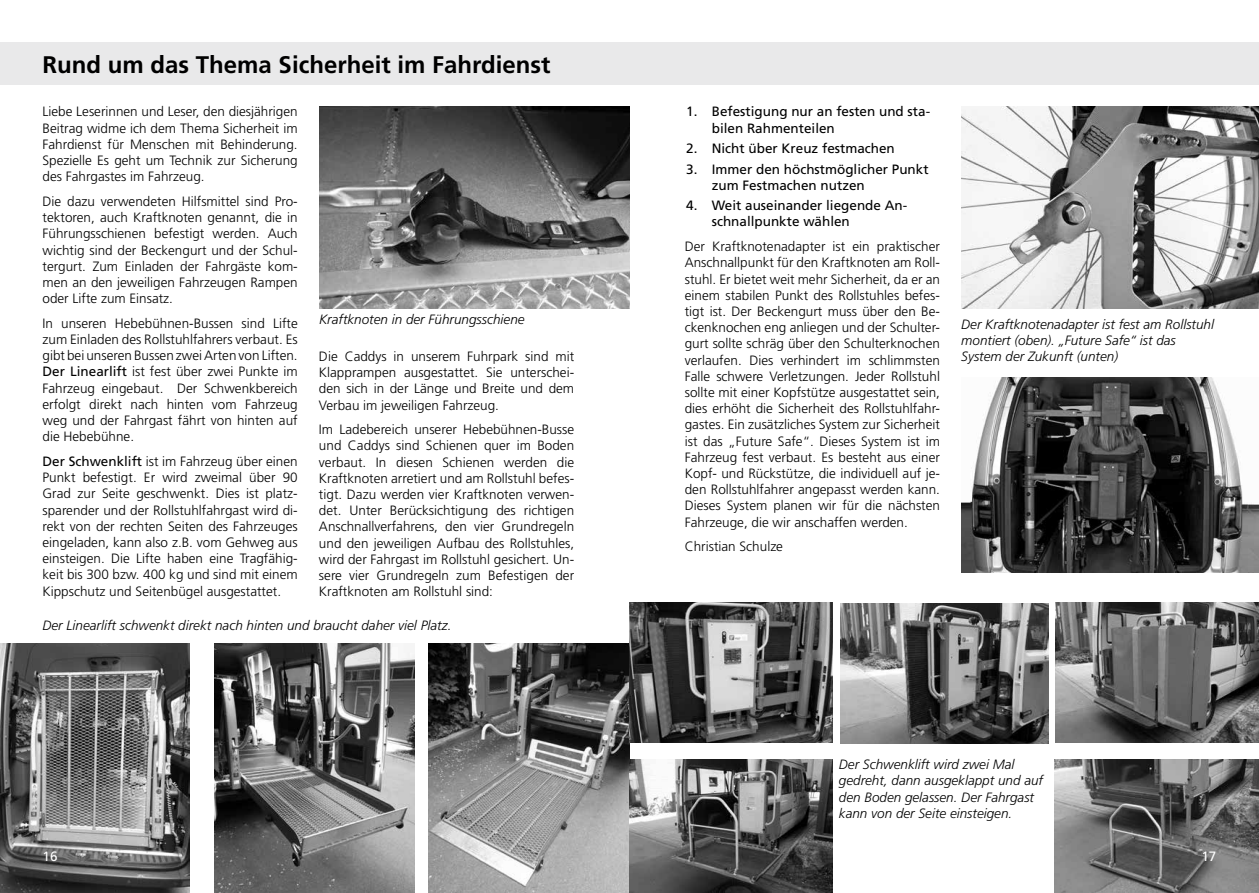
<style>
.page{position:relative;width:1259px;height:893px;background:#fff}
.page>*{position:absolute;margin:0;border:0;box-sizing:border-box;transform-origin:0 0}
.t1{font:700 24px "Frutiger LT Std";color:#000}
.t2{font:300 13.5px/16.2px "Frutiger LT Std";color:#000;text-align:justify}
.t3{font:italic 300 13.5px/16.2px "Frutiger LT Std";color:#000}
.t4{font:13.5px/16.2px "Frutiger LT Std";color:#000}
.t5{font:13.5px "Frutiger LT Std";color:#fff}
.s1{font-weight:400}
</style>
<div class="page">
<img style="left:0;top:643px;width:189px;height:250px">
<div style="left:0;top:43px;width:629px;height:42px;background:#e9e9ea"></div>
<img style="left:319px;top:106px;width:310px;height:202px">
<img style="left:429px;top:643px;width:200px;height:250px">
<img style="left:215px;top:643px;width:200px;height:250px">
<img style="left:1054px;top:760px;width:205px;height:133px">
<img style="left:840px;top:603px;width:208px;height:140px">
<div style="left:629px;top:43px;width:630px;height:42px;background:#e9e9ea"></div>
<img style="left:961px;top:106px;width:298px;height:202px">
<img style="left:961px;top:377px;width:298px;height:196px">
<img style="left:1056px;top:602px;width:203px;height:141px">
<img style="left:629px;top:760px;width:203px;height:133px">
<img style="left:629px;top:602px;width:203px;height:141px">
<h1 class="t1" style="left:43px;top:50px;width:509px">Rund um das Thema Sicherheit im Fahrdienst</h1>
<p class="t2" style="left:43px;top:104px;width:257px">Liebe Leserinnen und Leser, den diesjährigen Beitrag widme ich dem Thema Sicherheit im Fahrdienst für Menschen mit Behinderung.<br>Spezielle Es geht um Technik zur Sicherung des Fahrgastes im Fahrzeug.</p>
<p class="t2" style="left:43px;top:193px;width:257px">Die dazu verwendeten Hilfsmittel sind Pro&shy;tektoren, auch Kraftknoten genannt, die in Führungsschienen befestigt werden. Auch wichtig sind der Beckengurt und der Schul&shy;tergurt. Zum Einladen der Fahrgäste kom&shy;men an den jeweiligen Fahrzeugen Rampen oder Lifte zum Einsatz.</p>
<p class="t2" style="left:43px;top:315px;width:257px">In unseren Hebebühnen-Bussen sind Lifte zum Einladen des Rollstuhlfahrers verbaut. Es gibt bei unseren Bussen zwei Arten von Liften.<br><span class="s1">Der Linearlift</span> ist fest über zwei Punkte im Fahrzeug eingebaut. Der Schwenkbereich erfolgt direkt nach hinten vom Fahrzeug weg und der Fahrgast fährt von hinten auf die Hebebühne.</p>
<p class="t2" style="left:43px;top:453px;width:257px"><span class="s1">Der Schwenklift</span> ist im Fahrzeug über einen Punkt befestigt. Er wird zweimal über 90<br>Grad zur Seite geschwenkt. Dies ist platz&shy;sparender und der Rollstuhlfahrgast wird di&shy;rekt von der rechten Seiten des Fahrzeuges eingeladen, kann also z.B. vom Gehweg aus einsteigen. Die Lifte haben eine Tragfähig&shy;keit bis 300 bzw. 400 kg und sind mit einem Kippschutz und Seitenbügel ausgestattet.</p>
<p class="t3" style="left:319px;top:312px;width:207px">Kraftknoten in der Führungsschiene</p>
<p class="t2" style="left:319px;top:348px;width:257px">Die Caddys in unserem Fuhrpark sind mit Klapprampen ausgestattet. Sie unterschei&shy;den sich in der Länge und Breite und dem Verbau im jeweiligen Fahrzeug.</p>
<p class="t2" style="left:319px;top:422px;width:257px">Im Ladebereich unserer Hebebühnen-Busse und Caddys sind Schienen quer im Boden verbaut. In diesen Schienen werden die Kraftknoten arretiert und am Rollstuhl befes&shy;tigt. Dazu werden vier Kraftknoten verwen&shy;det. Unter Berücksichtigung des richtigen Anschnallverfahrens, den vier Grundregeln und den jeweiligen Aufbau des Rollstuhles, wird der Fahrgast im Rollstuhl gesichert. Un&shy;sere vier Grundregeln zum Befestigen der Kraftknoten am Rollstuhl sind:</p>
<p class="t3" style="left:43px;top:617px;width:410px">Der Linearlift schwenkt direkt nach hinten und braucht daher viel Platz.</p>
<p class="t5" style="left:43px;top:848px;width:17px">16</p>
<p class="t4" style="left:712px;top:104px;width:220px;text-indent:-26px">1. Befestigung nur an festen und sta&shy;bilen Rahmenteilen</p>
<p class="t4" style="left:686px;top:140px;width:210px">2. Nicht über Kreuz festmachen</p>
<p class="t4" style="left:712px;top:161px;width:218px;text-indent:-26px">3. Immer den höchstmöglicher Punkt zum Festmachen nutzen</p>
<p class="t4" style="left:712px;top:197px;width:197px;text-indent:-26px">4. Weit auseinander liegende An&shy;schnallpunkte wählen</p>
<p class="t2" style="left:685px;top:239px;width:257px">Der Kraftknotenadapter ist ein praktischer Anschnallpunkt für den Kraftknoten am Roll&shy;stuhl. Er bietet weit mehr Sicherheit, da er an einem stabilen Punkt des Rollstuhles befes&shy;tigt ist. Der Beckengurt muss über den Be&shy;ckenknochen eng anliegen und der Schulter&shy;gurt sollte schräg über den Schulterknochen verlaufen. Dies verhindert im schlimmsten Falle schwere Verletzungen. Jeder Rollstuhl sollte mit einer Kopfstütze ausgestattet sein, dies erhöht die Sicherheit des Rollstuhlfahr&shy;gastes. Ein zusätzliches System zur Sicherheit ist das „Future Safe“. Dieses System ist im Fahrzeug fest verbaut. Es besteht aus einer Kopf- und Rückstütze, die individuell auf je&shy;den Rollstuhlfahrer angepasst werden kann.<br>Dieses System planen wir für die nächsten Fahrzeuge, die wir anschaffen werden.</p>
<p class="t2" style="left:685px;top:539px;width:100px">Christian Schulze</p>
<p class="t3" style="left:961px;top:316px;width:254px">Der Kraftknotenadapter ist fest am Rollstuhl montiert (oben). „Future Safe“ ist das<br>System der Zukunft (unten)</p>
<p class="t3" style="left:839px;top:757px;width:206px">Der Schwenklift wird zwei Mal gedreht, dann ausgeklappt und auf den Boden gelassen. Der Fahrgast kann von der Seite einsteigen.</p>
<p class="t5" style="left:1201px;top:848px;width:17px">17</p>
</div>
